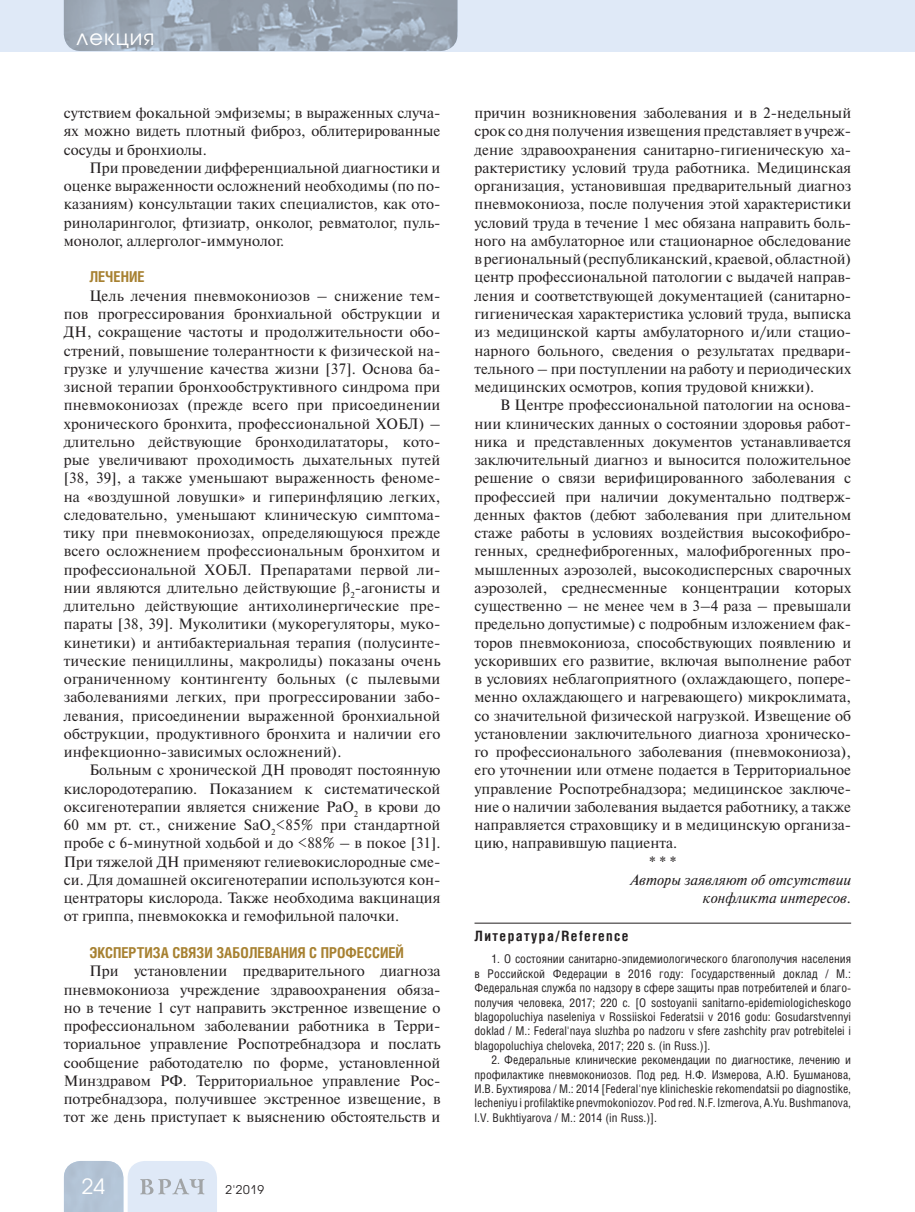
<style>
.page{position:relative;width:915px;height:1212px;background:#fff}
.page>*{position:absolute;margin:0;border:0;box-sizing:border-box;transform-origin:0 0}
.t1{font:21px "Avant Garde Gothic C";letter-spacing:.05em;color:#fff}
.t2{font:15px/18.3px "Newton C";color:#231f20;text-align:justify}
.t3{font:italic 15px/18.3px "Newton C";color:#231f20;text-align:right}
.t4{font:700 15px "Helios Cond";color:#a78131}
.t5{font:700 14.25px "Helios Cond";letter-spacing:.1em;color:#231f20}
.t6{font:12px/14.4px "Helios Cond";color:#231f20;text-align:justify}
.t7{font:12px "Avant Garde Gothic C";color:#231f20}
.s1{font-family:"Times New Roman"}
</style>
<div class="page">
<div style="left:0;top:0;width:914px;height:51px;background:#dfe9f7"></div>
<img style="left:64px;top:0;width:393px;height:51px">
<svg style="left:64px;top:1161px;width:153px;height:51px;background:#cdd9e7"></svg>
<hr style="left:474px;top:923px;width:376px;height:1px;background:#231f20">
<h1 class="t1" style="left:77px;top:27px;width:79px">лекция</h1>
<p class="t2" style="left:64px;top:105px;width:378px">сутствием фокальной эмфиземы; в выраженных случа&shy;ях можно видеть плотный фиброз, облитерированные сосуды и бронхиолы.</p>
<p class="t2" style="left:64px;top:160px;width:378px;text-indent:26px">При проведении дифференциальной диагностики и оценке выраженности осложнений необходимы (по по&shy;казаниям) консультации таких специалистов, как ото&shy;риноларинголог, фтизиатр, онколог, ревматолог, пуль&shy;монолог, аллерголог-иммунолог.</p>
<p class="t4" style="left:89px;top:271px;width:57px">ЛЕЧЕНИЕ</p>
<p class="t2" style="left:64px;top:288px;width:378px;text-indent:26px">Цель лечения пневмокониозов – снижение тем&shy;пов прогрессирования бронхиальной обструкции и ДН, сокращение частоты и продолжительности обо&shy;стрений, повышение толерантности к физической на&shy;грузке и улучшение качества жизни [37]. Основа ба&shy;зисной терапии бронхообструктивного синдрома при пневмокониозах (прежде всего при присоединении хронического бронхита, профессиональной ХОБЛ) – длительно действующие бронходилататоры, кото&shy;рые увеличивают проходимость дыхательных путей [38, 39], а также уменьшают выраженность феноме&shy;на «воздушной ловушки» и гиперинфляцию легких, следовательно, уменьшают клиническую симптома&shy;тику при пневмокониозах, определяющуюся прежде всего осложнением профессиональным бронхитом и профессиональной ХОБЛ. Препаратами первой ли&shy;нии являются длительно действующие <span class="s1">β</span><sub>2</sub>-агонисты и длительно действующие антихолинергические пре&shy;параты [38, 39]. Муколитики (мукорегуляторы, муко&shy;кинетики) и антибактериальная терапия (полусинте&shy;тические пенициллины, макролиды) показаны очень ограниченному контингенту больных (с пылевыми заболеваниями легких, при прогрессировании забо&shy;левания, присоединении выраженной бронхиальной обструкции, продуктивного бронхита и наличии его инфекционно-зависимых осложнений).</p>
<p class="t2" style="left:64px;top:763px;width:378px;text-indent:26px">Больным с хронической ДН проводят постоянную кислородотерапию. Показанием к систематической оксигенотерапии является снижение РаО<sub>2</sub> в крови до 60 мм pт. ст., снижение SaO<sub>2</sub>&lt;85% при стандартной пробе с 6-минутной ходьбой и до &lt;88% – в покое [31].<br>При тяжелой ДН применяют гелиевокислородные сме&shy;си. Для домашней оксигенотерапии используются кон&shy;центраторы кислорода. Также необходима вакцинация от гриппа, пневмококка и гемофильной палочки.</p>
<p class="t4" style="left:89px;top:947px;width:316px">ЭКСПЕРТИЗА СВЯЗИ ЗАБОЛЕВАНИЯ С ПРОФЕССИЕЙ</p>
<p class="t2" style="left:64px;top:963px;width:378px;text-indent:26px">При установлении предварительного диагноза пневмокониоза учреждение здравоохранения обяза&shy;но в течение 1 сут направить экстренное извещение о профессиональном заболевании работника в Терри&shy;ториальное управление Роспотребнадзора и послать сообщение работодателю по форме, установленной Минздравом РФ. Территориальное управление Рос&shy;потребнадзора, получившее экстренное извещение, в тот же день приступает к выяснению обстоятельств и</p>
<h1 class="t1" style="left:82px;top:1177px;width:25px">24</h1>
<p class="t7" style="left:225px;top:1184px;width:40px">2'2019</p>
<p class="t2" style="left:474px;top:105px;width:378px">причин возникновения заболевания и в 2-недельный срок со дня получения извещения представляет в учреж&shy;дение здравоохранения санитарно-гигиеническую ха&shy;рактеристику условий труда работника. Медицинская организация, установившая предварительный диагноз пневмокониоза, после получения этой характеристики условий труда в течение 1 мес обязана направить боль&shy;ного на амбулаторное или стационарное обследование в региональный (республиканский, краевой, областной) центр профессиональной патологии с выдачей направ&shy;ления и соответствующей документацией (санитарно&shy;гигиеническая характеристика условий труда, выписка из медицинской карты амбулаторного и/или стацио&shy;нарного больного, сведения о результатах предвари&shy;тельного – при поступлении на работу и периодических медицинских осмотров, копия трудовой книжки).</p>
<p class="t2" style="left:500px;top:397px;width:352px">В Центре профессиональной патологии на основа-</p>
<p class="t2" style="left:474px;top:416px;width:378px">нии клинических данных о состоянии здоровья работ-</p>
<p class="t2" style="left:474px;top:434px;width:378px">ника и представленных документов устанавливается</p>
<p class="t2" style="left:474px;top:452px;width:378px">заключительный диагноз и выносится положительное</p>
<p class="t2" style="left:474px;top:470px;width:378px">решение о связи верифицированного заболевания с</p>
<p class="t2" style="left:474px;top:489px;width:378px">профессией при наличии документально подтверж-</p>
<p class="t2" style="left:474px;top:507px;width:378px">денных фактов (дебют заболевания при длительном</p>
<p class="t2" style="left:474px;top:525px;width:378px">стаже работы в условиях воздействия высокофибро-</p>
<p class="t2" style="left:474px;top:544px;width:378px">генных, среднефиброгенных, малофиброгенных про-</p>
<p class="t2" style="left:474px;top:562px;width:378px">мышленных аэрозолей, высокодисперсных сварочных</p>
<p class="t2" style="left:474px;top:580px;width:378px">аэрозолей, среднесменные концентрации которых</p>
<p class="t2" style="left:474px;top:598px;width:378px">существенно – не менее чем в 3–4 раза – превышали</p>
<p class="t2" style="left:474px;top:617px;width:378px">предельно допустимые) с подробным изложением фак-</p>
<p class="t2" style="left:474px;top:635px;width:378px">торов пневмокониоза, способствующих появлению и</p>
<p class="t2" style="left:474px;top:653px;width:378px">ускоривших его развитие, включая выполнение работ</p>
<p class="t2" style="left:474px;top:671px;width:378px">в условиях неблагоприятного (охлаждающего, попере-</p>
<p class="t2" style="left:474px;top:690px;width:378px">менно охлаждающего и нагревающего) микроклимата,</p>
<p class="t2" style="left:474px;top:708px;width:378px">со значительной физической нагрузкой. Извещение об</p>
<p class="t2" style="left:474px;top:726px;width:378px">установлении заключительного диагноза хроническо-</p>
<p class="t2" style="left:474px;top:744px;width:378px">го профессионального заболевания (пневмокониоза),</p>
<p class="t2" style="left:474px;top:763px;width:378px">его уточнении или отмене подается в Территориальное</p>
<p class="t2" style="left:474px;top:781px;width:378px">управление Роспотребнадзора; медицинское заключе-</p>
<p class="t2" style="left:474px;top:799px;width:378px">ние о наличии заболевания выдается работнику, а также</p>
<p class="t2" style="left:474px;top:817px;width:378px">направляется страховщику и в медицинскую организа-</p>
<p class="t2" style="left:474px;top:836px;width:204px">цию, направившую пациента.</p>
<p class="t2" style="left:649px;top:854px;width:29px">* * *</p>
<p class="t3" style="left:630px;top:872px;width:222px">Авторы заявляют об отсутствии конфликта интересов.</p>
<p class="t5" style="left:474px;top:930px;width:155px">Литература/Reference</p>
<p class="t6" style="left:474px;top:953px;width:378px;text-indent:17px">1. О состоянии санитарно-эпидемиологического благополучия населения в Российской Федерации в 2016 году: Государственный доклад / М.:<br>Федеральная служба по надзору в сфере защиты прав потребителей и благо&shy;получия человека, 2017; 220 с. [O sostoyanii sanitarno-epidemiologicheskogo blagopoluchiya naseleniya v Rossiiskoi Federatsii v 2016 godu: Gosudarstvennyi doklad / M.: Federal'naya sluzhba po nadzoru v sfere zashchity prav potrebitelei i blagopoluchiya cheloveka, 2017; 220 s. (in Russ.)].</p>
<p class="t6" style="left:474px;top:1054px;width:378px;text-indent:17px">2. Федеральные клинические рекомендации по диагностике, лечению и профилактике пневмокониозов. Под ред. Н.Ф. Измерова, А.Ю. Бушманова, И.В. Бухтиярова / М.: 2014 [Federal'nye klinicheskie rekomendatsii po diagnostike, lecheniyu i profilaktike pnevmokoniozov. Pod red. N.F. Izmerova, A.Yu. Bushmanova, I.V. Bukhtiyarova / M.: 2014 (in Russ.)].</p>
</div>
